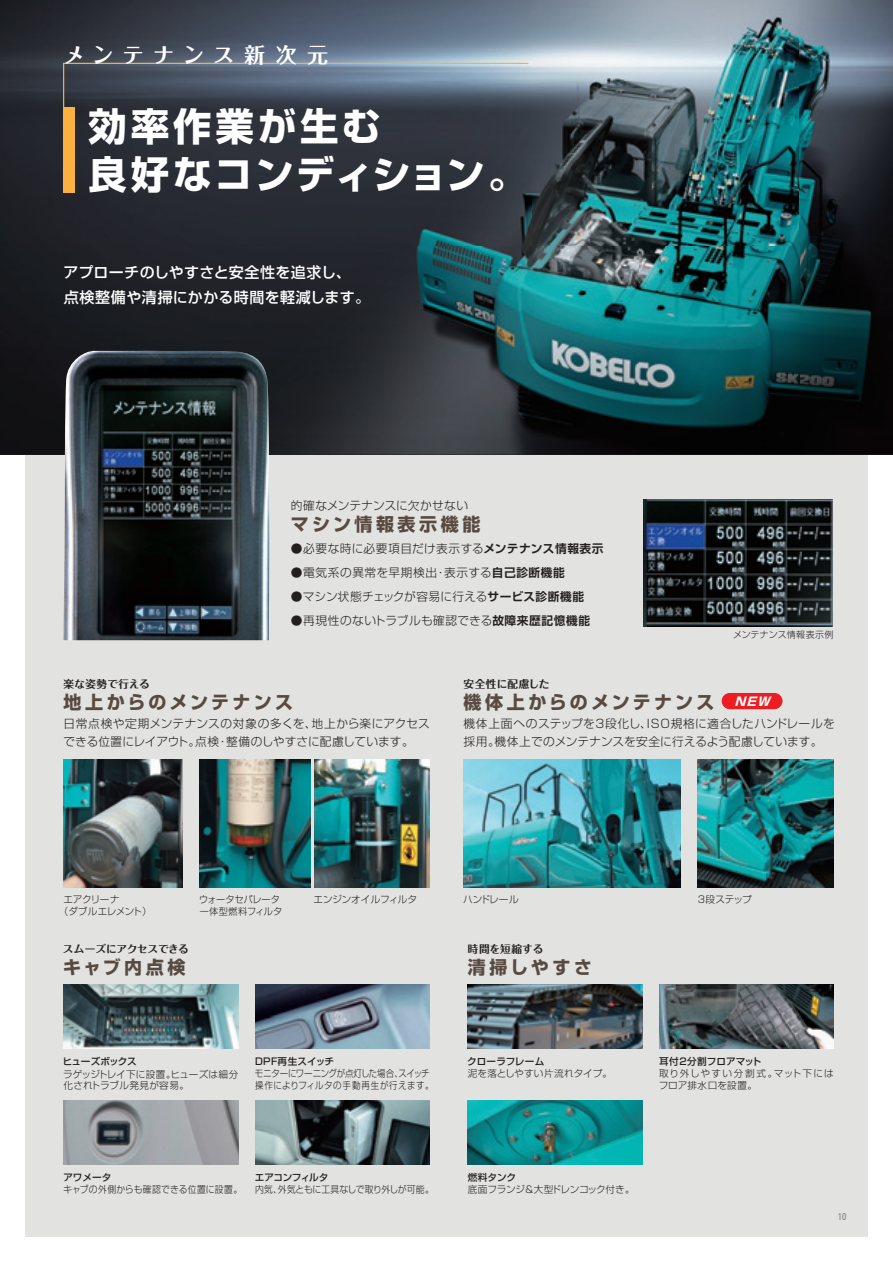
<style>
.page{position:relative;width:893px;height:1263px;background:#fff}
.page>*{position:absolute;margin:0;border:0;box-sizing:border-box;transform-origin:0 0}
.t1{font:38.4px/48.6px "Shin Go Pr 5 Bold 90 pv RKSJ H";letter-spacing:.09em;color:#fff}
.t2{font:21px "Folk Pro Bold 90 pv RKSJ H";letter-spacing:.445em;color:#fff}
.t3{font:18px "Shin Go Pr 5 Bold 90 pv RKSJ H";letter-spacing:.18em;color:#594a41}
.t4{font:18px "Shin Go Pr 5 Bold 90 pv RKSJ H";letter-spacing:.2em;color:#594a41}
.t5{font:15px/25.5px "Shin Go Pr 5 Medium 90 pv RKSJ H";letter-spacing:.02em;color:#fff}
.t6{font:italic 12px "Shin Go Pr 5 Bold 90 pv RKSJ H";color:#fff;scale:1.04 1}
.t7{font:11.7px/18px "Shin Go Pr 5 Light 90 pv RKSJ H";letter-spacing:.025em;color:#231f20}
.t8{font:11.7px "Shin Go Pr 5 Light 90 pv RKSJ H";letter-spacing:.05em;color:#231f20}
.t9{font:10.65px "Folk Pro Bold 90 pv RKSJ H";letter-spacing:.01em;color:#231f20}
.t10{font:condensed 9.75px "Univers";color:#808285}
.t11{font:9.6px/12px "Shin Go Pr 5 Light 90 pv RKSJ H";color:#231f20;scale:.88 1}
.t12{font:9.6px/11.2px "Shin Go Pr 5 Light 90 pv RKSJ H";letter-spacing:.02em;color:#231f20}
.t13{font:9.6px "Shin Go Pr 5 Light 90 pv RKSJ H";color:#231f20}
.t14{font:9.6px/12px "Shin Go Pr 5 Light 90 pv RKSJ H";letter-spacing:.07em;color:#231f20}
.t15{font:9.6px "Shin Go Pr 5 Light 90 pv RKSJ H";letter-spacing:-.025em;color:#231f20;scale:.92 1}
.t16{font:9.6px "Shin Go Pr 5 Light 90 pv RKSJ H";letter-spacing:.025em;color:#231f20;scale:.92 1}
.t17{font:9.6px/12px "Shin Go Pr 5 Light 90 pv RKSJ H";color:#231f20;scale:.95 1}
.t18{font:9.6px "Shin Go Pr 5 Light 90 pv RKSJ H";letter-spacing:-.025em;color:#231f20}
.t19{font:9.6px "Shin Go Pr 5 Medium 90 pv RKSJ H";letter-spacing:-.045em;color:#231f20}
.t20{font:9.6px "Shin Go Pr 5 Light 90 pv RKSJ H";letter-spacing:.025em;color:#231f20}
.t21{font:9.6px "Shin Go Pr 5 Medium 90 pv RKSJ H";letter-spacing:.015em;color:#231f20}
.t22{font:9.6px "Shin Go Pr 5 Light 90 pv RKSJ H";letter-spacing:-.045em;color:#231f20}
.t23{font:9.6px "Shin Go Pr 5 Medium 90 pv RKSJ H";letter-spacing:-.005em;color:#231f20}
.t24{font:9.6px "Shin Go Pr 5 Medium 90 pv RKSJ H";letter-spacing:.035em;color:#231f20}
.t25{font:9.6px "Shin Go Pr 5 Medium 90 pv RKSJ H";letter-spacing:.02em;color:#231f20}
.t26{font:9px "Shin Go Pr 5 Light 90 pv RKSJ H";letter-spacing:.02em;color:#231f20}
.s1{font-family:"Shin Go Pr 5 De Bold 90 pv RKSJ H"}
</style>
<div class="page">
<div style="left:25px;top:29px;width:842px;height:1208px;background:#e2e2e1"></div>
<img style="left:63px;top:984px;width:175px;height:64px">
<img style="left:255px;top:1101px;width:174px;height:64px">
<img style="left:63px;top:1101px;width:175px;height:64px">
<img style="left:255px;top:984px;width:174px;height:64px">
<img style="left:467px;top:984px;width:175px;height:64px">
<img style="left:659px;top:984px;width:174px;height:64px">
<img style="left:467px;top:1101px;width:175px;height:64px">
<img style="left:64px;top:760px;width:119px;height:127px">
<img style="left:463px;top:760px;width:217px;height:127px">
<img style="left:697px;top:760px;width:136px;height:127px">
<img style="left:200px;top:760px;width:110px;height:127px">
<img style="left:315px;top:760px;width:114px;height:127px">
<img style="left:0;top:0;width:892px;height:455px">
<img style="left:64px;top:350px;width:205px;height:290px">
<img style="left:643px;top:499px;width:190px;height:127px">
<div style="left:721px;top:693px;width:61px;height:16px;background:#ee1d23;border-radius:8px"></div>
<svg style="left:62px;top:62px;width:467px;height:132px;background:#40454d"></svg>
<h2 class="t2" style="left:64px;top:48px;width:266px">メンテナンス新次元</h2>
<h1 class="t1" style="left:88px;top:107px;width:439px">効率作業が生む<br>良好なコンディション。</h1>
<p class="t5" style="left:63px;top:262px;width:308px">アプローチのしやすさと安全性を追求し、<br>点検整備や清掃にかかる時間を軽減します。</p>
<p class="t7" style="left:291px;top:498px;width:179px">的確なメンテナンスに欠かせない</p>
<h3 class="t4" style="left:291px;top:517px;width:191px">マシン情報表示機能</h3>
<p class="t7" style="left:291px;top:541px;width:314px">●必要な時に必要項目だけ表示する<span class="s1">メンテナンス情報表示</span></p>
<p class="t8" style="left:291px;top:568px;width:275px">●電気系の異常を早期検出・表示する<span class="s1">自己診断機能</span></p>
<p class="t7" style="left:291px;top:589px;width:295px">●マシン状態チェックが容易に行える<span class="s1">サービス診断機能</span></p>
<p class="t7" style="left:291px;top:613px;width:301px">●再現性のないトラブルも確認できる<span class="s1">故障来歴記憶機能</span></p>
<p class="t26" style="left:733px;top:631px;width:102px">メンテナンス情報表示例</p>
<p class="t9" style="left:64px;top:680px;width:88px">楽な姿勢で行える</p>
<h3 class="t3" style="left:64px;top:695px;width:231px">地上からのメンテナンス</h3>
<p class="t7" style="left:63px;top:716px;width:368px">日常点検や定期メンテナンスの対象の多くを、地上から楽にアクセスできる位置にレイアウト。点検・整備のしやすさに配慮しています。</p>
<p class="t9" style="left:463px;top:680px;width:87px">安全性に配慮した</p>
<h3 class="t3" style="left:463px;top:695px;width:252px">機体上からのメンテナンス</h3>
<p class="t7" style="left:463px;top:716px;width:373px">機体上面へのステップを3段化し、ISO規格に適合したハンドレールを採用。機体上でのメンテナンスを安全に行えるよう配慮しています。</p>
<p class="t6" style="left:734px;top:697px;width:35px">NEW</p>
<p class="t13" style="left:63px;top:896px;width:58px">エアクリーナ</p>
<p class="t13" style="left:463px;top:896px;width:57px">ハンドレール</p>
<p class="t22" style="left:59px;top:908px;width:94px">（ダブルエレメント）</p>
<p class="t17" style="left:199px;top:895px;width:89px">ウォータセパレータ一体型燃料フィルタ</p>
<p class="t13" style="left:313px;top:896px;width:105px">エンジンオイルフィルタ</p>
<p class="t13" style="left:697px;top:896px;width:55px">3段ステップ</p>
<p class="t9" style="left:63px;top:945px;width:127px">スムーズにアクセスできる</p>
<h3 class="t3" style="left:63px;top:960px;width:123px">キャブ内点検</h3>
<p class="t9" style="left:468px;top:945px;width:77px">時間を短縮する</p>
<h3 class="t3" style="left:468px;top:960px;width:126px">清掃しやすさ</h3>
<p class="t19" style="left:63px;top:1058px;width:75px">ヒューズボックス</p>
<p class="t12" style="left:63px;top:1070px;width:176px">ラゲッジトレイ下に設置。ヒューズは細分化されトラブル発見が容易。</p>
<p class="t24" style="left:255px;top:1058px;width:81px">DPF再生スイッチ</p>
<p class="t11" style="left:255px;top:1069px;width:205px">モニターにワーニングが点灯した場合、スイッチ操作によりフィルタの手動再生が行えます。</p>
<p class="t25" style="left:467px;top:1058px;width:78px">クローラフレーム</p>
<p class="t20" style="left:467px;top:1070px;width:146px">泥を落としやすい片流れタイプ。</p>
<p class="t21" style="left:659px;top:1058px;width:104px">耳付2分割フロアマット</p>
<p class="t14" style="left:658px;top:1069px;width:177px">取り外しやすい分割式。マット下にはフロア排水口を設置。</p>
<p class="t23" style="left:63px;top:1174px;width:50px">アワメータ</p>
<p class="t16" style="left:63px;top:1186px;width:196px">キャブの外側からも確認できる位置に設置。</p>
<p class="t19" style="left:255px;top:1174px;width:75px">エアコンフィルタ</p>
<p class="t15" style="left:255px;top:1186px;width:196px">内気、外気ともに工具なしで取り外しが可能。</p>
<p class="t23" style="left:467px;top:1174px;width:50px">燃料タンク</p>
<p class="t18" style="left:467px;top:1186px;width:168px">底面フランジ＆大型ドレンコック付き。</p>
<p class="t10" style="left:837px;top:1213px;width:10px">10</p>
</div>
